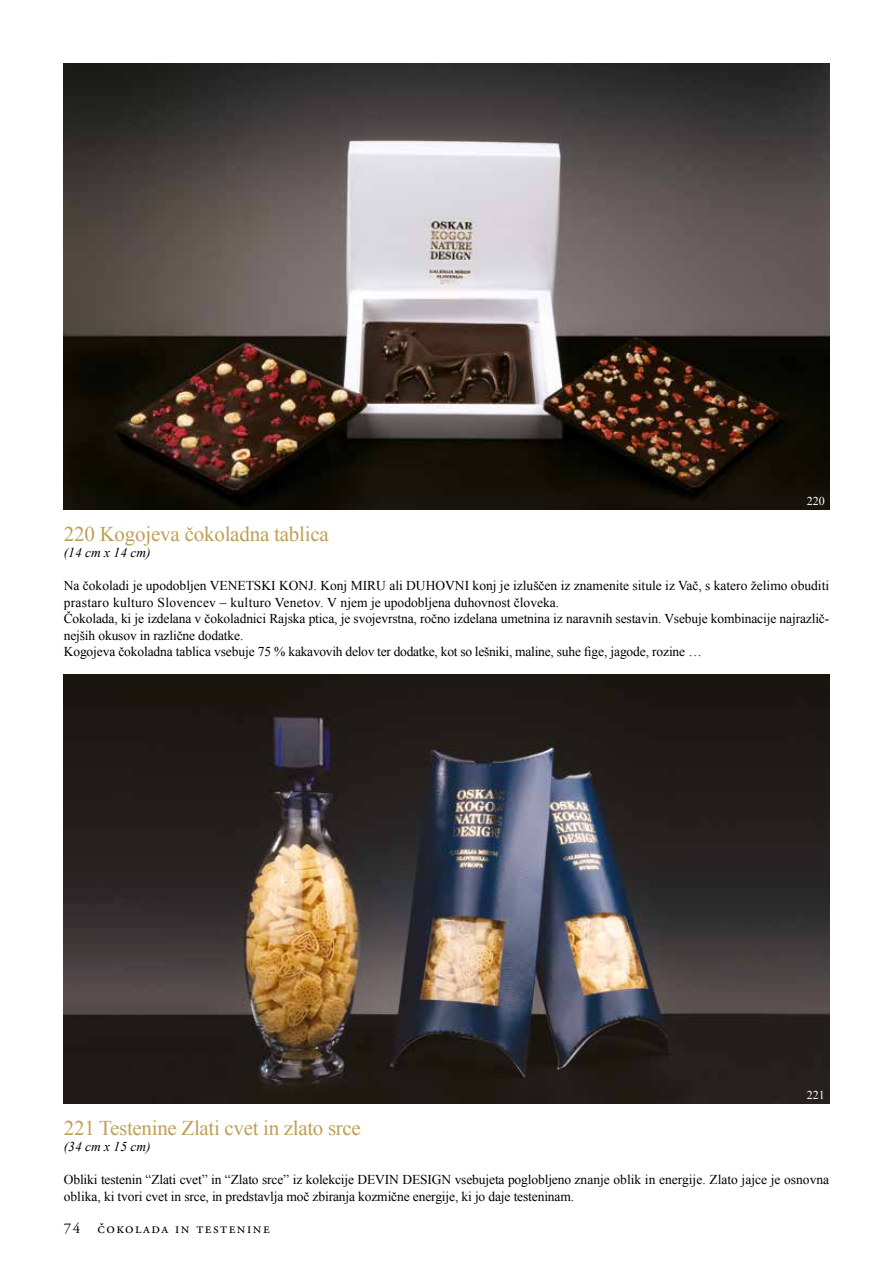
<style>
.page{position:relative;width:893px;height:1276px;background:#fff}
.page>*{position:absolute;margin:0;border:0;box-sizing:border-box;transform-origin:0 0}
.t1{font:21px "Times New Roman";letter-spacing:-.01em;color:#be9f56}
.t2{font:15px "Adobe Garamond Pro";letter-spacing:.1em;color:#000}
.t3{font:13.5px/16.5px "Times New Roman";letter-spacing:-.01em;color:#000}
.t4{font:italic 13.5px "Times New Roman";color:#000}
.t5{font:12px "Times New Roman";color:#fff}
</style>
<div class="page">
<img style="left:64px;top:674px;width:765px;height:429px">
<img style="left:64px;top:64px;width:765px;height:445px">
<p class="t5" style="left:807px;top:492px;width:19px">220</p>
<h1 class="t1" style="left:64px;top:519px;width:267px">220 Kogojeva čokoladna tablica</h1>
<p class="t4" style="left:64px;top:543px;width:88px">(14 cm x 14 cm)</p>
<p class="t3" style="left:64px;top:577px;width:767px">Na čokoladi je upodobljen VENETSKI KONJ. Konj MIRU ali DUHOVNI konj je izluščen iz znamenite situle iz Vač, s katero želimo obuditi prastaro kulturo Slovencev – kulturo Venetov. V njem je upodobljena duhovnost človeka.<br>Čokolada, ki je izdelana v čokoladnici Rajska ptica, je svojevrstna, ročno izdelana umetnina iz naravnih sestavin. Vsebuje kombinacije najrazlič&shy;nejših okusov in različne dodatke.<br>Kogojeva čokoladna tablica vsebuje 75 % kakavovih delov ter dodatke, kot so lešniki, maline, suhe fige, jagode, rozine …</p>
<p class="t5" style="left:807px;top:1086px;width:19px">221</p>
<h1 class="t1" style="left:64px;top:1113px;width:299px">221 Testenine Zlati cvet in zlato srce</h1>
<p class="t4" style="left:64px;top:1137px;width:88px">(34 cm x 15 cm)</p>
<p class="t3" style="left:64px;top:1171px;width:767px">Obliki testenin “Zlati cvet” in “Zlato srce” iz kolekcije DEVIN DESIGN vsebujeta poglobljeno znanje oblik in energije. Zlato jajce je osnovna oblika, ki tvori cvet in srce, in predstavlja moč zbiranja kozmične energije, ki jo daje testeninam.</p>
<p class="t2" style="left:64px;top:1219px;width:208px">74 čokolada in testenine</p>
</div>
